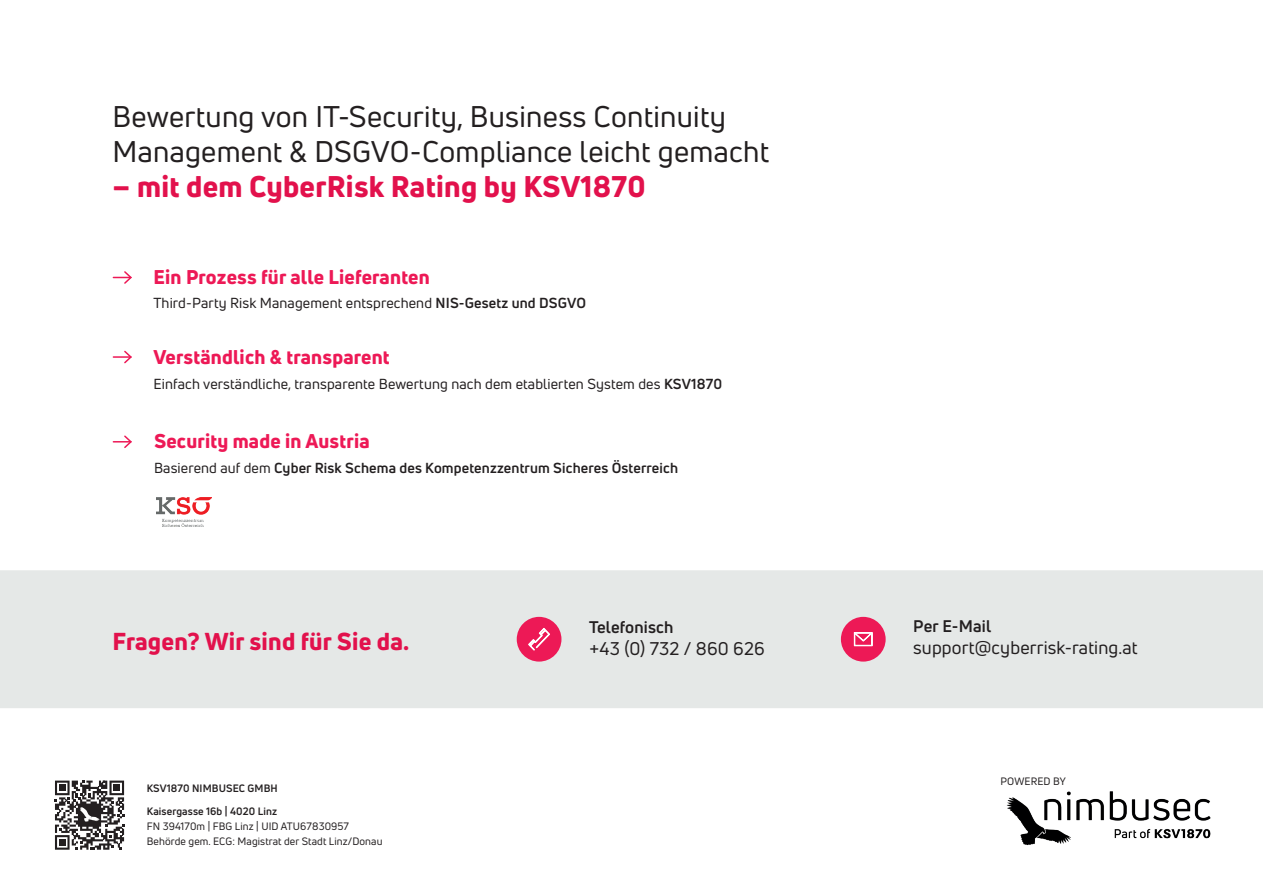
<style>
.page{position:relative;width:1263px;height:893px;background:#fff}
.page>*{position:absolute;margin:0;border:0;box-sizing:border-box;transform-origin:0 0}
.t1{font:29.25px/34.8px "Uni Neue";letter-spacing:.01em;color:#231f20}
.t2{font:800 29.25px "Uni Neue";letter-spacing:.01em;color:#e2114c}
.t3{font:800 24px "Uni Neue";letter-spacing:.01em;color:#e2114c}
.t4{font:800 19.5px "Uni Neue";letter-spacing:.01em;color:#ed1956}
.t5{font:18px "Uni Neue";letter-spacing:.01em;color:#231f20}
.t6{font:700 16.5px "Uni Neue";letter-spacing:.01em;color:#231f20}
.t7{font:14.25px "Uni Neue";letter-spacing:.01em;color:#231f20}
.t8{font:700 14.25px "Uni Neue";letter-spacing:.01em;color:#231f20}
.t9{font:10.5px/15px "Uni Neue";letter-spacing:.01em;color:#231f20}
.t10{font:700 10.5px/22.5px "Uni Neue";letter-spacing:.01em;color:#231f20}
.s1{font-weight:700}
.s2{font-weight:400}
</style>
<div class="page">
<div style="left:0;top:570px;width:1263px;height:138px;background:#e5e8e7"></div>
<svg style="left:55px;top:781px;width:69px;height:69px"></svg>
<img style="left:1006px;top:791px;width:205px;height:54px">
<img style="left:156px;top:497px;width:56px;height:29px">
<div style="left:517px;top:617px;width:44px;height:45px;background:#ed1956;border-radius:50%"></div>
<svg style="left:528px;top:628px;width:22px;height:23px"></svg>
<div style="left:841px;top:617px;width:45px;height:45px;background:#ed1956;border-radius:50%"></div>
<svg style="left:853px;top:632px;width:20px;height:14px"></svg>
<svg style="left:113px;top:271px;width:19px;height:13px"></svg>
<svg style="left:113px;top:350px;width:19px;height:14px"></svg>
<svg style="left:113px;top:435px;width:19px;height:13px"></svg>
<h1 class="t1" style="left:113px;top:99px;width:658px">Bewertung von IT-Security, Business Continuity<br>Management &amp; DSGVO-Compliance leicht gemacht</h1>
<h1 class="t2" style="left:113px;top:166px;width:534px">– mit dem CyberRisk Rating by KSV1870</h1>
<h3 class="t4" style="left:153px;top:264px;width:278px">Ein Prozess für alle Lieferanten</h3>
<p class="t7" style="left:153px;top:295px;width:434px">Third-Party Risk Management entsprechend <span class="s1">NIS-Gesetz und DSGVO</span></p>
<h3 class="t4" style="left:153px;top:344px;width:238px">Verständlich &amp; transparent</h3>
<p class="t7" style="left:153px;top:375px;width:570px">Einfach verständliche, transparente Bewertung nach dem etablierten System des <span class="s1">KSV1870</span></p>
<h3 class="t4" style="left:154px;top:428px;width:217px">Security made in Austria</h3>
<p class="t8" style="left:154px;top:459px;width:525px"><span class="s2">Basierend auf dem</span> Cyber Risk Schema des Kompetenzzentrum Sicheres Österreich</p>
<h2 class="t3" style="left:113px;top:625px;width:298px">Fragen? Wir sind für Sie da.</h2>
<p class="t10" style="left:147px;top:777px;width:133px">KSV1870 NIMBUSEC GMBH<br>Kaisergasse 16b | 4020 Linz</p>
<p class="t9" style="left:147px;top:818px;width:237px">FN 394170m | FBG Linz | UID ATU67830957<br>Behörde gem. ECG: Magistrat der Stadt Linz/Donau</p>
<p class="t6" style="left:589px;top:617px;width:86px">Telefonisch</p>
<p class="t5" style="left:589px;top:637px;width:177px">+43 (0) 732 / 860 626</p>
<p class="t6" style="left:913px;top:616px;width:79px">Per E-Mail</p>
<p class="t5" style="left:913px;top:636px;width:226px">support@cyberrisk-rating.at</p>
<p class="t9" style="left:1000px;top:774px;width:67px">POWERED BY</p>
</div>
